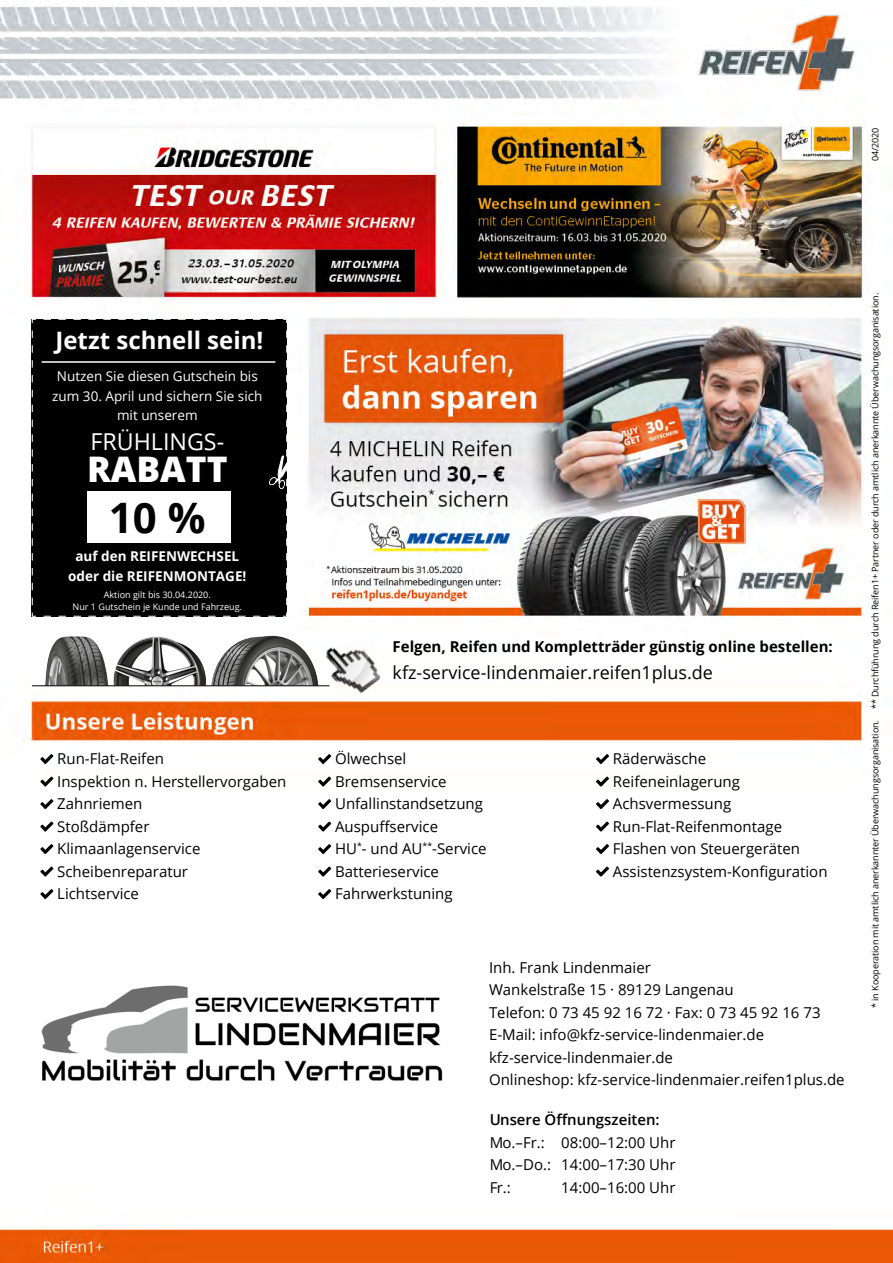
<style>
.page{position:relative;width:893px;height:1263px;background:#fff}
.page>*{position:absolute;margin:0;border:0;box-sizing:border-box;transform-origin:0 0}
.t1{font:700 42px "Open Sans";color:#000}
.t2{font:800 35.25px "Open Sans";color:#fff}
.t3{font:700 24px "Open Sans";color:#fff}
.t4{font:23.25px "Open Sans";color:#fff}
.t5{font:18px "Open Sans";color:#000}
.t6{font:15px/22.5px "Open Sans";color:#000}
.t7{font:700 15px "Open Sans";color:#000}
.t8{font:600 15px "Open Sans";color:#000}
.t9{font:13.5px/19.5px "Open Sans";color:#fff;text-align:center}
.t10{font:700 13.5px/19.5px "Open Sans";color:#fff;text-align:center}
.t11{font:9px "Open Sans";letter-spacing:-.01em;color:#000}
.t12{font:9px/12px "Open Sans";color:#fff;text-align:center}
</style>
<div class="page">
<img style="left:0;top:6px;width:893px;height:1257px">
<img style="left:45px;top:636px;width:63px;height:49px">
<img style="left:216px;top:636px;width:56px;height:32px">
<img style="left:113px;top:637px;width:93px;height:48px">
<img style="left:322px;top:635px;width:64px;height:66px">
<hr style="left:32px;top:685px;width:297px;height:1px;background:#000">
<div style="left:32px;top:319px;width:255px;height:298px;background:#000"></div>
<svg style="left:268px;top:327px;width:19px;height:278px;background:#0d0d0d"></svg>
<div style="left:88px;top:491px;width:143px;height:51px;background:#fff"></div>
<hr style="left:42px;top:361px;width:233px;height:2px;background:#fff">
<img style="left:11px;top:906px;width:457px;height:250px">
<svg style="left:40px;top:754px;width:13px;height:10px"></svg>
<svg style="left:40px;top:777px;width:13px;height:9px"></svg>
<svg style="left:40px;top:799px;width:13px;height:10px"></svg>
<svg style="left:40px;top:822px;width:13px;height:9px"></svg>
<svg style="left:40px;top:844px;width:13px;height:10px"></svg>
<svg style="left:40px;top:867px;width:13px;height:9px"></svg>
<svg style="left:40px;top:889px;width:13px;height:10px"></svg>
<svg style="left:318px;top:754px;width:13px;height:10px"></svg>
<svg style="left:318px;top:777px;width:13px;height:9px"></svg>
<svg style="left:318px;top:799px;width:13px;height:10px"></svg>
<svg style="left:318px;top:822px;width:13px;height:9px"></svg>
<svg style="left:318px;top:844px;width:13px;height:10px"></svg>
<svg style="left:318px;top:867px;width:13px;height:9px"></svg>
<svg style="left:318px;top:889px;width:13px;height:10px"></svg>
<svg style="left:596px;top:754px;width:13px;height:10px"></svg>
<svg style="left:596px;top:777px;width:13px;height:9px"></svg>
<svg style="left:596px;top:799px;width:13px;height:10px"></svg>
<svg style="left:596px;top:822px;width:13px;height:9px"></svg>
<svg style="left:596px;top:844px;width:13px;height:10px"></svg>
<svg style="left:596px;top:867px;width:13px;height:9px"></svg>
<p class="t11" style="left:869px;top:161px;width:35px;rotate:-90deg">04/2020</p>
<h3 class="t3" style="left:56px;top:324px;width:209px">Jetzt schnell sein!</h3>
<p class="t9" style="left:52px;top:366px;width:212px">Nutzen Sie diesen Gutschein bis zum 30. April und sichern Sie sich mit unserem</p>
<h3 class="t4" style="left:90px;top:426px;width:135px">FRÜHLINGS-</h3>
<h2 class="t2" style="left:87px;top:442px;width:142px">RABATT</h2>
<h1 class="t1" style="left:109px;top:488px;width:98px">10 %</h1>
<p class="t10" style="left:68px;top:546px;width:180px">auf den REIFENWECHSEL oder die REIFENMONTAGE!</p>
<p class="t12" style="left:73px;top:589px;width:171px">Aktion gilt bis 30.04.2020.<br>Nur 1 Gutschein je Kunde und Fahrzeug.</p>
<p class="t7" style="left:393px;top:636px;width:442px">Felgen, Reifen und Kompletträder günstig online bestellen:</p>
<p class="t5" style="left:393px;top:660px;width:322px">kfz-service-lindenmaier.reifen1plus.de</p>
<p class="t6" style="left:57px;top:747px;width:231px">Run-Flat-Reifen<br>Inspektion n. Herstellervorgaben<br>Zahnriemen<br>Stoßdämpfer<br>Klimaanlagenservice<br>Scheibenreparatur<br>Lichtservice</p>
<p class="t6" style="left:335px;top:747px;width:153px">Ölwechsel<br>Bremsenservice<br>Unfallinstandsetzung<br>Auspuffservice<br>HU<sup>*</sup>- und AU<sup>**</sup>-Service<br>Batterieservice<br>Fahrwerkstuning</p>
<p class="t6" style="left:613px;top:747px;width:216px">Räderwäsche<br>Reifeneinlagerung<br>Achsvermessung<br>Run-Flat-Reifenmontage<br>Flashen von Steuergeräten<br>Assistenzsystem-Konfiguration</p>
<p class="t6" style="left:489px;top:956px;width:357px">Inh. Frank Lindenmaier<br>Wankelstraße 15 · 89129 Langenau<br>Telefon: 0 73 45 92 16 72 · Fax: 0 73 45 92 16 73<br>E-Mail: info@kfz-service-lindenmaier.de kfz-service-lindenmaier.de<br>Onlineshop: kfz-service-lindenmaier.reifen1plus.de</p>
<p class="t8" style="left:489px;top:1110px;width:172px">Unsere Öffnungszeiten:</p>
<p class="t6" style="left:489px;top:1131px;width:188px;text-align:justify">Mo.–Fr.: 08:00–12:00 Uhr Mo.–Do.: 14:00–17:30 Uhr Fr.:</p>
<p class="t6" style="left:561px;top:1176px;width:116px">14:00–16:00 Uhr</p>
<p class="t11" style="left:869px;top:1008px;width:716px;rotate:-90deg">* in Kooperation mit amtlich anerkannter Überwachungsorganisation. ** Durchführung durch Reifen1+ Partner oder durch amtlich anerkannte Überwachungsorganisation.</p>
</div>
